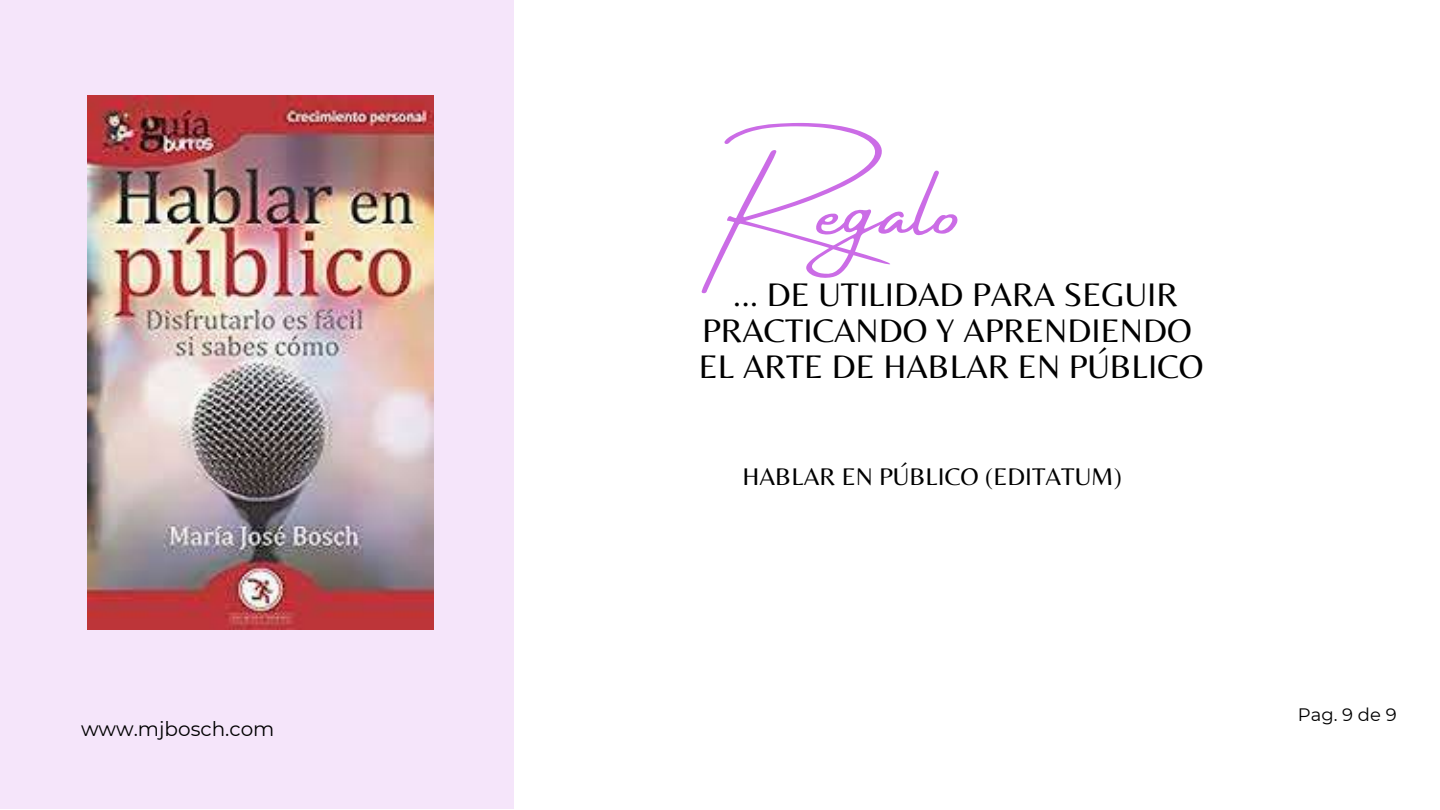
<style>
.page{position:relative;width:1440px;height:810px;background:#fff}
.page>*{position:absolute;margin:0;border:0;box-sizing:border-box;transform-origin:0 0}
.t1{font:92.3px "Amsterdam Four";color:#cb6ce6}
.t2{font:34px/36px "Belleza";color:#000;text-align:center}
.t3{font:25.1px "Belleza";color:#000}
.t4{font:20px "Montserrat";color:#000}
.t5{font:18px "Montserrat";color:#000}
</style>
<div class="page">
<div style="left:0;top:0;width:513px;height:809px;background:#f5e5fa"></div>
<img style="left:87px;top:95px;width:347px;height:534px">
<p class="t4" style="left:81px;top:717px;width:195px">www.mjbosch.com</p>
<h1 class="t1" style="left:719px;top:159px;width:242px">Regalo</h1>
<p class="t2" style="left:699px;top:276px;width:506px">... DE UTILIDAD PARA SEGUIR<br>PRACTICANDO Y APRENDIENDO<br>EL ARTE DE HABLAR EN PÚBLICO</p>
<p class="t3" style="left:743px;top:461px;width:381px">HABLAR EN PÚBLICO (EDITATUM)</p>
<p class="t5" style="left:1298px;top:704px;width:100px">Pag. 9 de 9</p>
</div>
